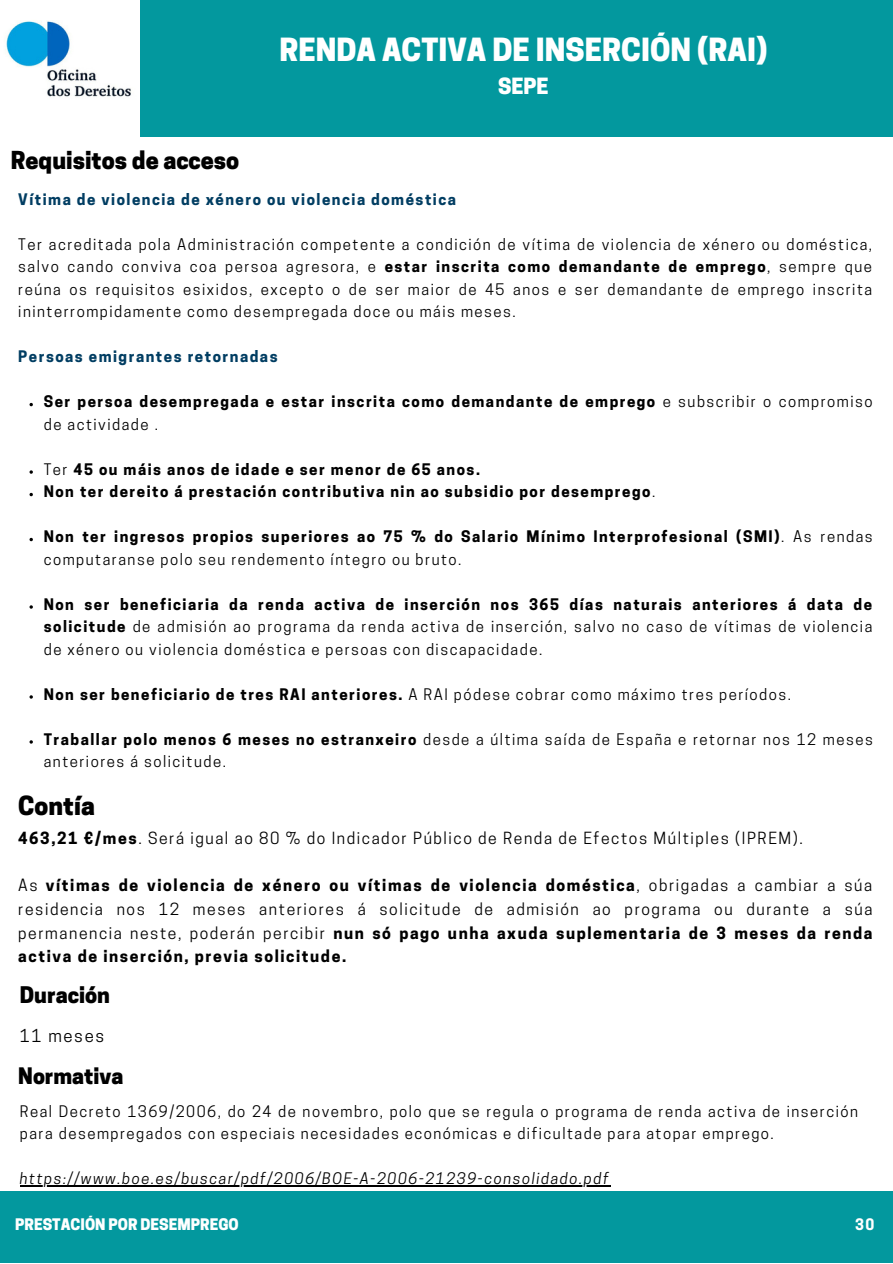
<style>
.page{position:relative;width:893px;height:1264px;background:#fff}
.page>*{position:absolute;margin:0;border:0;box-sizing:border-box;transform-origin:0 0}
.t1{font:800 30px "Cooper Hewitt";color:#fff}
.t2{font:800 24.75px "Cooper Hewitt";color:#000}
.t3{font:800 23.25px "Cooper Hewitt";color:#000}
.t4{font:800 21.45px "Cooper Hewitt";color:#000}
.t5{font:800 21.3px "Cooper Hewitt";color:#000}
.t6{font:800 21px "Cooper Hewitt";color:#fff}
.t7{font:16.8px "Cooper Hewitt";letter-spacing:.1em;color:#000}
.t8{font:700 15.75px/23.5px "Cooper Hewitt";letter-spacing:.1em;color:#000;text-align:justify}
.t9{font:15.75px "Cooper Hewitt";letter-spacing:.1em;color:#000}
.t10{font:15px/22.5px "Cooper Hewitt";letter-spacing:.1em;color:#000;text-align:justify}
.t11{font:700 15px/22.5px "Cooper Hewitt";letter-spacing:.1em;color:#000}
.t12{font:700 15px "Cooper Hewitt";letter-spacing:.1em;color:#003d62}
.t13{font:italic 15px "Cooper Hewitt";letter-spacing:.1em;color:#000}
.t14{font:800 15px "Cooper Hewitt";color:#feffff}
.t15{font:700 14.85px "Cooper Hewitt";color:#fff}
.s1{font-weight:700}
.s2{font-weight:400}
</style>
<div class="page">
<div style="left:141px;top:0;width:751px;height:137px;background:#03989e"></div>
<div style="left:0;top:1191px;width:892px;height:71px;background:#03989e"></div>
<img style="left:5px;top:20px;width:126px;height:77px">
<svg style="left:30px;top:470px;width:3px;height:4px"></svg>
<hr style="left:20px;top:1185px;width:590px;height:1px;background:#000">
<h3 class="t3" style="left:11px;top:152px;width:230px">Requisitos de acceso</h3>
<h1 class="t1" style="left:279px;top:38px;width:489px">RENDA ACTIVA DE INSERCIÓN (RAI)</h1>
<h3 class="t6" style="left:498px;top:78px;width:52px">SEPE</h3>
<p class="t12" style="left:18px;top:194px;width:439px">Vítima de violencia de xénero ou violencia doméstica</p>
<p class="t10" style="left:18px;top:235px;width:855px">Ter acreditada pola Administración competente a condición de vítima de violencia de xénero ou doméstica, salvo cando conviva coa persoa agresora, e <span class="s1">estar inscrita como demandante de emprego</span>, sempre que reúna os requisitos esixidos, excepto o de ser maior de 45 anos e ser demandante de emprego inscrita ininterrompidamente como desempregada doce ou máis meses.</p>
<p class="t12" style="left:18px;top:351px;width:261px">Persoas emigrantes retornadas</p>
<p class="t11" style="left:44px;top:392px;width:830px">Ser persoa desempregada e estar inscrita como demandante de emprego <span class="s2">e subscribir o compromiso de actividade .</span></p>
<p class="t11" style="left:44px;top:460px;width:613px"><span class="s2">Ter</span> 45 ou máis anos de idade e ser menor de 65 anos.<br>Non ter dereito á prestación contributiva nin ao subsidio por desemprego<span class="s2">.</span></p>
<p class="t11" style="left:44px;top:527px;width:830px">Non ter ingresos propios superiores ao 75 % do Salario Mínimo Interprofesional (SMI)<span class="s2">. As rendas computaranse polo seu rendemento íntegro ou bruto.</span></p>
<p class="t10" style="left:44px;top:595px;width:830px"><span class="s1">Non ser beneficiaria da renda activa de inserción nos 365 días naturais anteriores á data de solicitude</span> de admisión ao programa da renda activa de inserción, salvo no caso de vítimas de violencia de xénero ou violencia doméstica e persoas con discapacidade.</p>
<p class="t10" style="left:44px;top:684px;width:748px"><span class="s1">Non ser beneficiario de tres RAI anteriores.</span> A RAI pódese cobrar como máximo tres períodos.</p>
<p class="t10" style="left:44px;top:729px;width:830px"><span class="s1">Traballar polo menos 6 meses no estranxeiro</span> desde a última saída de España e retornar nos 12 meses anteriores á solicitude.</p>
<h2 class="t2" style="left:18px;top:797px;width:78px">Contía</h2>
<p class="t9" style="left:18px;top:832px;width:786px"><span class="s1">463,21 €/mes</span>. Será igual ao 80 % do Indicador Público de Renda de Efectos Múltiples (IPREM).</p>
<p class="t8" style="left:18px;top:875px;width:855px"><span class="s2">As</span> vítimas de violencia de xénero ou vítimas de violencia doméstica<span class="s2">, obrigadas a cambiar a súa residencia nos 12 meses anteriores á solicitude de admisión ao programa ou durante a súa permanencia neste, poderán percibir</span> nun só pago unha axuda suplementaria de 3 meses da renda activa de inserción, previa solicitude.</p>
<h3 class="t4" style="left:20px;top:987px;width:92px">Duración</h3>
<p class="t7" style="left:20px;top:1029px;width:86px">11 meses</p>
<h3 class="t5" style="left:18px;top:1067px;width:107px">Normativa</h3>
<p class="t10" style="left:20px;top:1101px;width:839px">Real Decreto 1369/2006, do 24 de novembro, polo que se regula o programa de renda activa de inserción para desempregados con especiais necesidades económicas e dificultade para atopar emprego.</p>
<p class="t13" style="left:20px;top:1172px;width:590px">https://www.boe.es/buscar/pdf/2006/BOE-A-2006-21239-consolidado.pdf</p>
<p class="t14" style="left:15px;top:1218px;width:225px">PRESTACIÓN POR DESEMPREGO</p>
<p class="t15" style="left:855px;top:1218px;width:21px">30</p>
</div>
